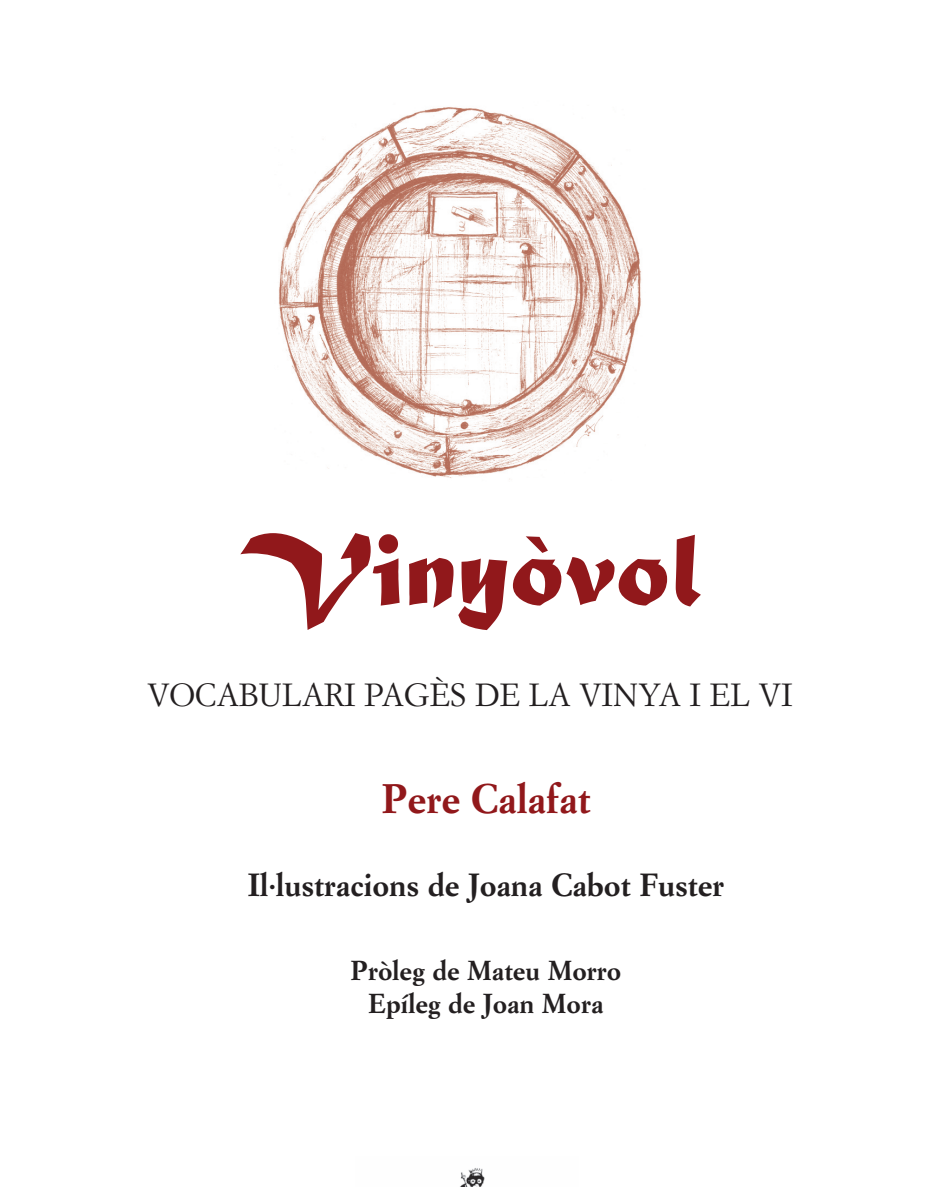
<style>
.page{position:relative;width:938px;height:1187px;background:#fff}
.page>*{position:absolute;margin:0;border:0;box-sizing:border-box;transform-origin:0 0}
.t1{font:108px "Matura MT Script Capitals";color:#91181b}
.t2{font:700 40.5px "Simoncini Garamond";color:#91181b}
.t3{font:700 31.5px "Simoncini Garamond";color:#231f20}
.t4{font:31.5px "Simoncini Garamond";color:#231f20}
.t5{font:700 27px/33.8px "Simoncini Garamond";color:#231f20;text-align:center}
</style>
<div class="page">
<img style="left:279px;top:107px;width:362px;height:373px">
<img style="left:460px;top:1168px;width:25px;height:19px">
<h1 class="t1" style="left:238px;top:502px;width:466px">Vinyòvol</h1>
<p class="t4" style="left:147px;top:682px;width:647px">VOCABULARI PAGÈS DE LA VINYA I EL VI</p>
<h2 class="t2" style="left:381px;top:782px;width:211px">Pere Calafat</h2>
<p class="t3" style="left:248px;top:872px;width:477px">Il·lustracions de Joana Cabot Fuster</p>
<p class="t5" style="left:351px;top:955px;width:272px">Pròleg de Mateu Morro<br>Epíleg de Joan Mora</p>
</div>
